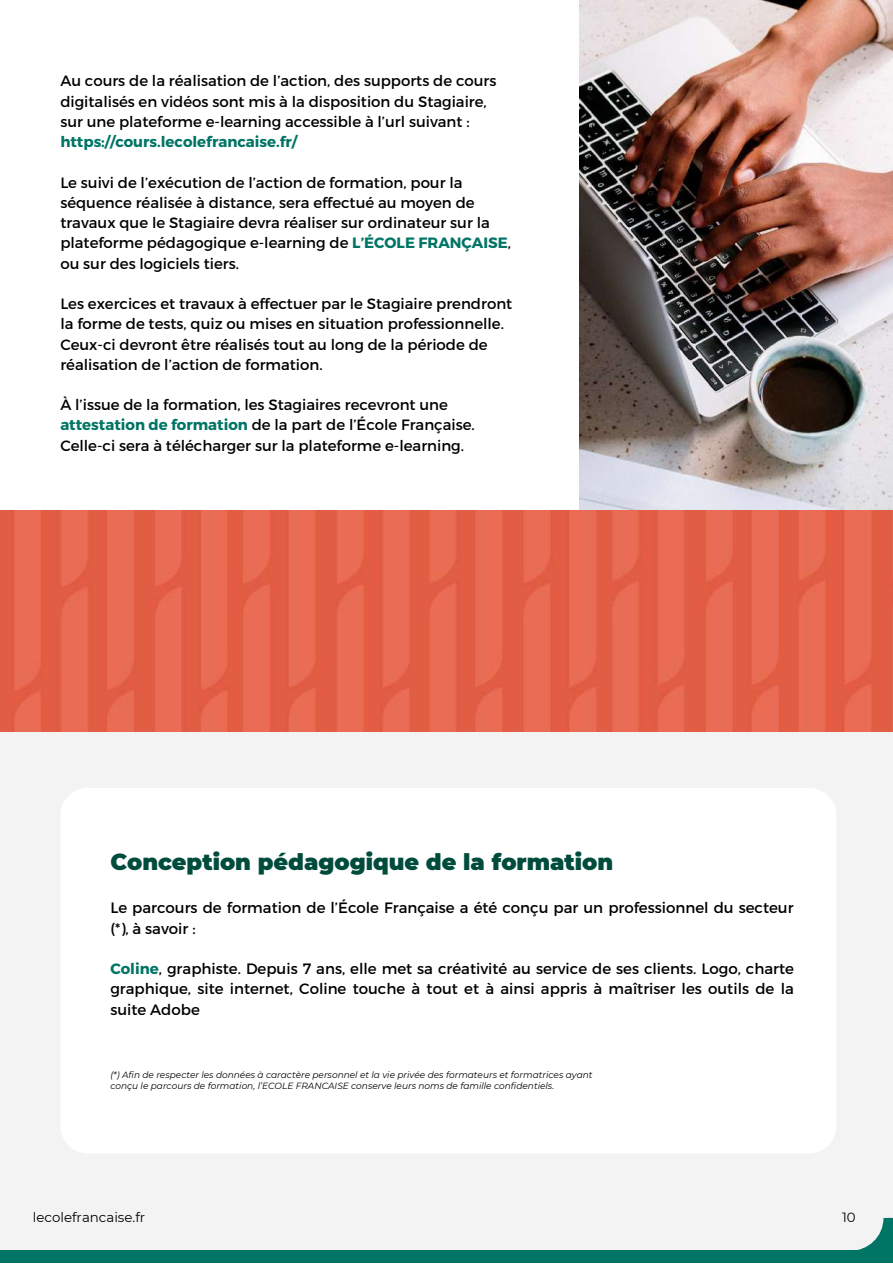
<style>
.page{position:relative;width:893px;height:1264px;background:#fff}
.page>*{position:absolute;margin:0;border:0;box-sizing:border-box;transform-origin:0 0}
.t1{font:900 22.5px "Montserrat";color:#004c3c}
.t2{font:15px/20.2px "Montserrat";color:#000}
.t3{font:700 15px "Montserrat";color:#007565}
.t4{font:13.35px "Montserrat";color:#000}
.t5{font:italic 9px/12px "Montserrat";color:#000}
.s1{font-weight:700;color:#007565}
</style>
<div class="page">
<div style="left:0;top:644px;width:892px;height:618px;background:#f3f3f3"></div>
<div style="left:60px;top:788px;width:776px;height:365px;background:#fff;border-radius:27px"></div>
<img style="left:579px;top:0;width:313px;height:510px">
<img style="left:0;top:510px;width:892px;height:221px">
<svg style="left:857px;top:1217px;width:35px;height:33px"></svg>
<div style="left:0;top:1250px;width:892px;height:12px;background:#007565"></div>
<p class="t2" style="left:60px;top:70px;width:437px">Au cours de la réalisation de l’action, des supports de cours digitalisés en vidéos sont mis à la disposition du Stagiaire, sur une plateforme e-learning accessible à l’url suivant :</p>
<p class="t3" style="left:60px;top:132px;width:238px">https://cours.lecolefrancaise.fr/</p>
<p class="t2" style="left:60px;top:171px;width:452px">Le suivi de l’exécution de l’action de formation, pour la séquence réalisée à distance, sera effectué au moyen de travaux que le Stagiaire devra réaliser sur ordinateur sur la plateforme pédagogique e-learning de <span class="s1">L’ÉCOLE FRANÇAISE</span>, ou sur des logiciels tiers.</p>
<p class="t2" style="left:60px;top:293px;width:453px">Les exercices et travaux à effectuer par le Stagiaire prendront la forme de tests, quiz ou mises en situation professionnelle.<br>Ceux-ci devront être réalisés tout au long de la période de réalisation de l’action de formation.</p>
<p class="t2" style="left:60px;top:394px;width:416px">À l’issue de la formation, les Stagiaires recevront une <span class="s1">attestation de formation</span> de la part de l’École Française.<br>Celle-ci sera à télécharger sur la plateforme e-learning.</p>
<h1 class="t1" style="left:110px;top:848px;width:504px">Conception pédagogique de la formation</h1>
<p class="t2" style="left:110px;top:897px;width:684px">Le parcours de formation de l’École Française a été conçu par un professionnel du secteur (*), à savoir :</p>
<p class="t2" style="left:110px;top:958px;width:685px;text-align:justify"><span class="s1">Coline</span>, graphiste. Depuis 7 ans, elle met sa créativité au service de ses clients. Logo, charte graphique, site internet, Coline touche à tout et à ainsi appris à maîtriser les outils de la suite Adobe</p>
<p class="t5" style="left:110px;top:1068px;width:484px">(*) Afin de respecter les données à caractère personnel et la vie privée des formateurs et formatrices ayant conçu le parcours de formation, l’ECOLE FRANCAISE conserve leurs noms de famille confidentiels.</p>
<p class="t4" style="left:33px;top:1209px;width:114px">lecolefrancaise.fr</p>
<p class="t4" style="left:842px;top:1209px;width:15px">10</p>
</div>
